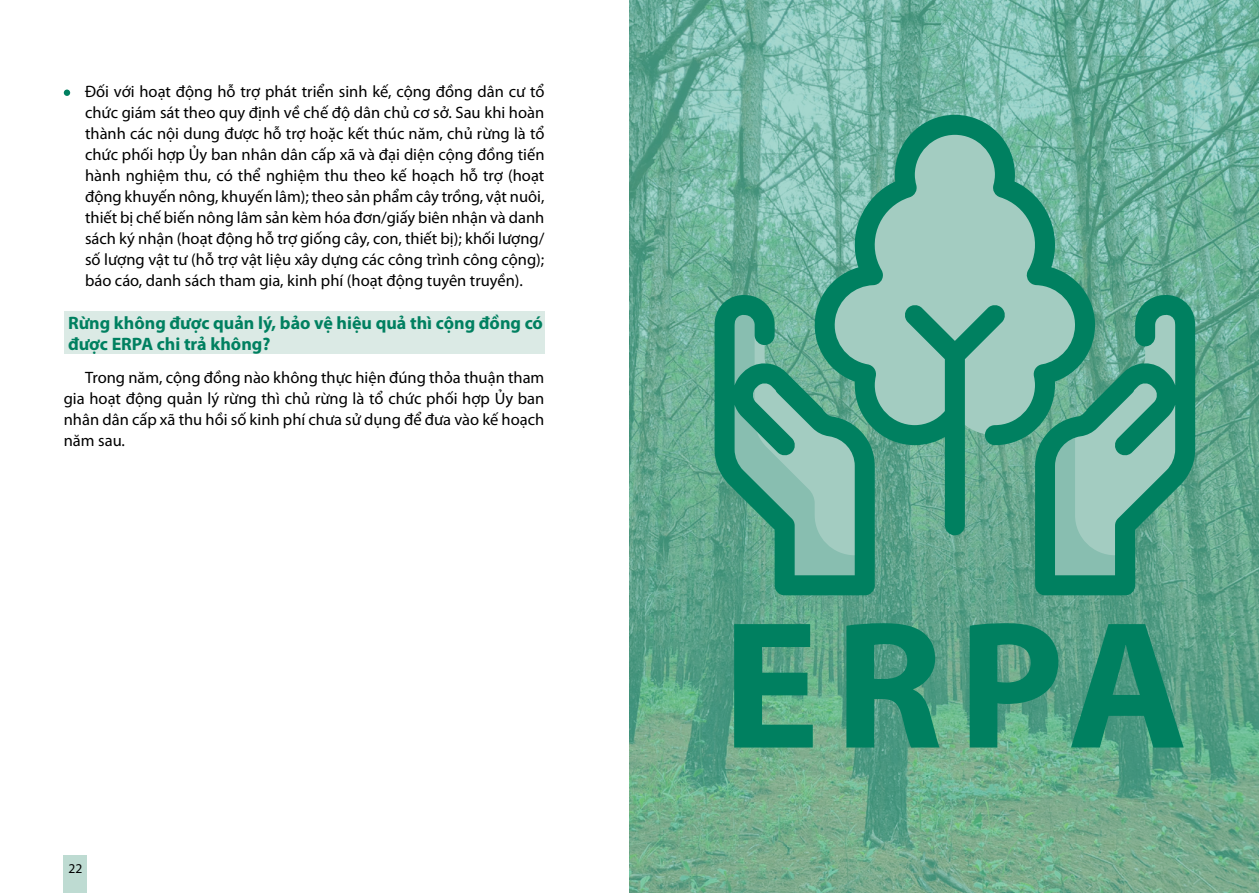
<style>
.page{position:relative;width:1259px;height:893px;background:#fff}
.page>*{position:absolute;margin:0;border:0;box-sizing:border-box;transform-origin:0 0}
.t1{font:700 183.15px "Myriad Pro";color:#008060}
.t2{font:700 18px/21px "Myriad Pro";color:#008060}
.t3{font:16.5px/21px "Myriad Pro";color:#000;text-align:justify}
.t4{font:13.5px "Myriad Pro";color:#000}
</style>
<div class="page">
<div style="left:64px;top:311px;width:480px;height:43px;background:#dbeae5"></div>
<svg style="left:64px;top:90px;width:6px;height:6px"></svg>
<img style="left:629px;top:0;width:630px;height:893px">
<svg style="left:808px;top:115px;width:294px;height:420px;background:#6eb29f"></svg>
<svg style="left:714px;top:294px;width:160px;height:301px;background:#4fa38b"></svg>
<svg style="left:1035px;top:294px;width:160px;height:301px;background:#50a38c"></svg>
<div style="left:64px;top:855px;width:23px;height:38px;background:#bedbd2"></div>
<p class="t3" style="left:85px;top:81px;width:461px">Đối với hoạt động hỗ trợ phát triển sinh kế, cộng đồng dân cư tổ chức giám sát theo quy định về chế độ dân chủ cơ sở. Sau khi hoàn thành các nội dung được hỗ trợ hoặc kết thúc năm, chủ rừng là tổ chức phối hợp Ủy ban nhân dân cấp xã và đại diện cộng đồng tiến hành nghiệm thu, có thể nghiệm thu theo kế hoạch hỗ trợ (hoạt động khuyến nông, khuyến lâm); theo sản phẩm cây trồng, vật nuôi, thiết bị chế biến nông lâm sản kèm hóa đơn/giấy biên nhận và danh sách ký nhận (hoạt động hỗ trợ giống cây, con, thiết bị); khối lượng/ số lượng vật tư (hỗ trợ vật liệu xây dựng các công trình công cộng); báo cáo, danh sách tham gia, kinh phí (hoạt động tuyên truyền).</p>
<p class="t2" style="left:68px;top:312px;width:476px">Rừng không được quản lý, bảo vệ hiệu quả thì cộng đồng có được ERPA chi trả không?</p>
<p class="t3" style="left:64px;top:367px;width:482px;text-indent:21px">Trong năm, cộng đồng nào không thực hiện đúng thỏa thuận tham gia hoạt động quản lý rừng thì chủ rừng là tổ chức phối hợp Ủy ban nhân dân cấp xã thu hồi số kinh phí chưa sử dụng để đưa vào kế hoạch năm sau.</p>
<p class="t4" style="left:69px;top:860px;width:15px">22</p>
<h1 class="t1" style="left:722px;top:566px;width:467px">ERPA</h1>
</div>
